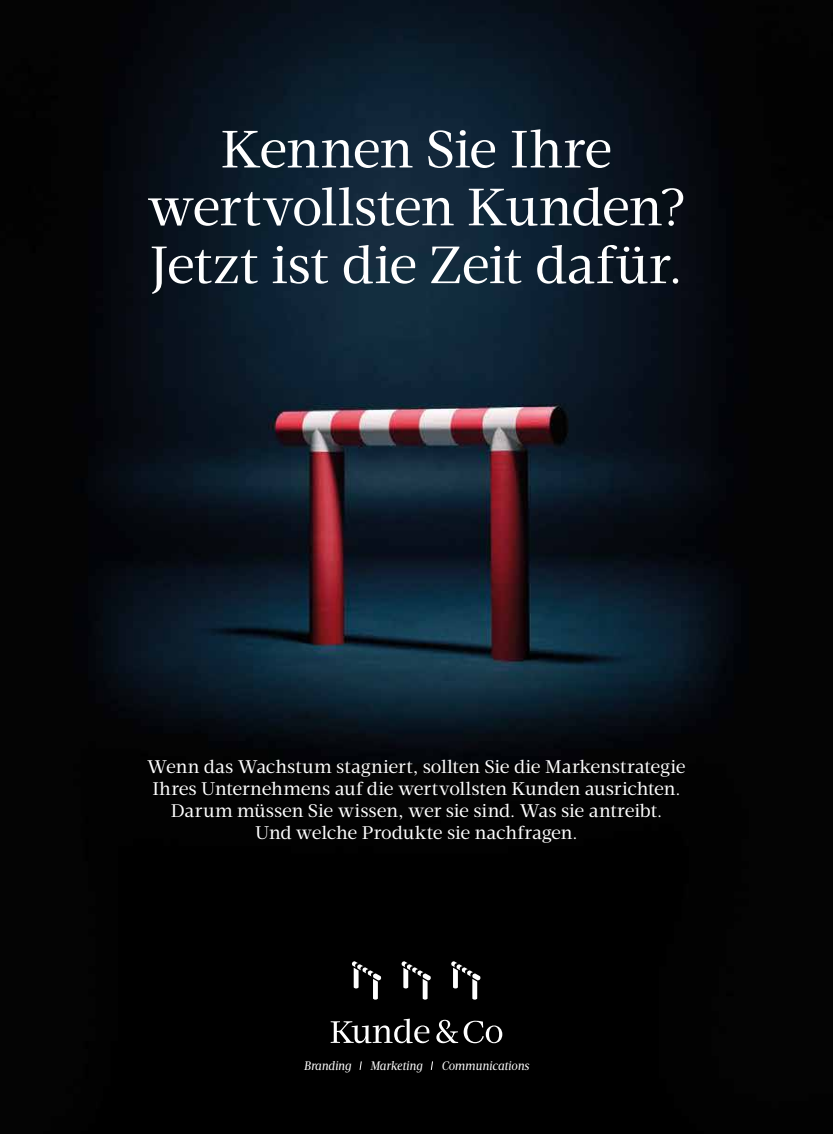
<style>
.page{position:relative;width:833px;height:1134px;background:#fff}
.page>*{position:absolute;margin:0;border:0;box-sizing:border-box;transform-origin:0 0}
.t1{font:53.75px/57.9px "Velino Text";letter-spacing:-.025em;color:#fff;text-align:center}
.t2{font:18.75px/22.1px "Velino Text";letter-spacing:-.015em;color:#fff;text-align:center}
.t3{font:italic 12.62px "Velino Text";letter-spacing:-.005em;color:#fff}
</style>
<div class="page">
<img style="left:0;top:0;width:833px;height:1134px">
<svg style="left:351px;top:961px;width:30px;height:39px"></svg>
<svg style="left:401px;top:961px;width:30px;height:39px"></svg>
<svg style="left:451px;top:961px;width:30px;height:39px"></svg>
<svg style="left:436px;top:1020px;width:66px;height:23px"></svg>
<svg style="left:331px;top:1019px;width:99px;height:24px"></svg>
<svg style="left:359px;top:1060px;width:3px;height:11px"></svg>
<svg style="left:430px;top:1060px;width:3px;height:11px"></svg>
<h1 class="t1" style="left:147px;top:121px;width:540px">Kennen Sie Ihre wertvollsten Kunden?<br>Jetzt ist die Zeit dafür.</h1>
<p class="t2" style="left:147px;top:755px;width:540px">Wenn das Wachstum stagniert, sollten Sie die Markenstrategie Ihres Unternehmens auf die wertvollsten Kunden ausrichten.<br>Darum müssen Sie wissen, wer sie sind. Was sie antreibt.<br>Und welche Produkte sie nachfragen.</p>
<p class="t3" style="left:304px;top:1058px;width:49px">Branding</p>
<p class="t3" style="left:370px;top:1058px;width:54px">Marketing</p>
<p class="t3" style="left:441px;top:1058px;width:89px">Communications</p>
</div>
